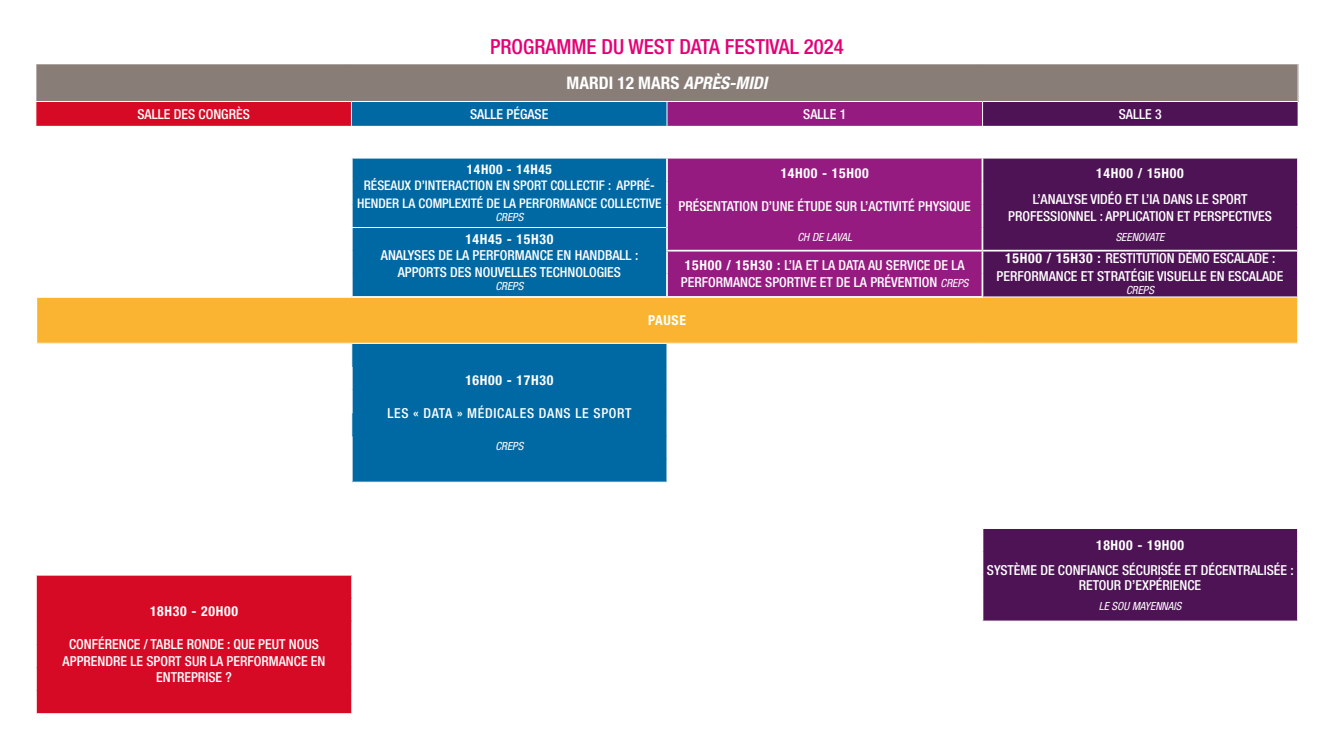
<style>
.page{position:relative;width:1334px;height:750px;background:#fff}
.page>*{position:absolute;margin:0;border:0;box-sizing:border-box;transform-origin:0 0}
.t1{font:500 condensed 20.75px "Helvetica Neue LT Pro";color:#e50074}
.t2{font:700 condensed 17.25px "Helvetica Neue LT Pro";color:#fff}
.t3{font:500 condensed 13.75px/16.5px "Helvetica Neue LT Pro";color:#fff;text-align:center}
.t4{font:700 condensed 13.75px "Helvetica Neue LT Pro";letter-spacing:.05em;color:#fff}
.t5{font:500 condensed 13.75px "Helvetica Neue LT Pro";letter-spacing:.05em;color:#fff}
.t6{font:500 condensed 13.25px/18px "Helvetica Neue LT Pro";color:#fff;text-align:center}
.t7{font:700 condensed 13.25px "Helvetica Neue LT Pro";letter-spacing:.05em;color:#fff}
.t8{font:italic condensed 11.25px "Helvetica Neue LT Pro";color:#fff}
.s1{font-style:italic}
.s2{font-weight:700}
.s3{font-weight:400;font-style:italic;font-size:11.25px}
</style>
<div class="page">
<div style="left:36px;top:64px;width:1262px;height:37px;background:#897d78"></div>
<div style="left:36px;top:101px;width:315px;height:25px;background:#d70a26"></div>
<div style="left:351px;top:101px;width:316px;height:25px;background:#0069a4"></div>
<div style="left:667px;top:101px;width:315px;height:25px;background:#961b81"></div>
<div style="left:982px;top:101px;width:316px;height:25px;background:#4e1355"></div>
<svg style="left:351px;top:102px;width:1px;height:24px"></svg>
<svg style="left:666px;top:102px;width:1px;height:24px"></svg>
<svg style="left:982px;top:102px;width:1px;height:24px"></svg>
<svg style="left:1297px;top:102px;width:1px;height:24px"></svg>
<hr style="left:1297px;top:64px;width:1px;height:37px;background:#fff">
<hr style="left:35px;top:101px;width:316px;height:1px;background:#fff">
<hr style="left:351px;top:101px;width:316px;height:1px;background:#fff">
<hr style="left:667px;top:101px;width:315px;height:1px;background:#fff">
<hr style="left:982px;top:101px;width:316px;height:1px;background:#fff">
<div style="left:352px;top:159px;width:314px;height:323px;background:#0069a4"></div>
<div style="left:668px;top:159px;width:313px;height:137px;background:#961b81"></div>
<svg style="left:983px;top:159px;width:314px;height:461px;fill:#4e1355"></svg>
<div style="left:36px;top:297px;width:1261px;height:46px;background:#fab431"></div>
<div style="left:36px;top:575px;width:316px;height:138px;background:#d70a26"></div>
<svg style="left:1297px;top:159px;width:1px;height:137px"></svg>
<svg style="left:351px;top:344px;width:1px;height:22px"></svg>
<svg style="left:351px;top:413px;width:1px;height:22px"></svg>
<svg style="left:36px;top:575px;width:1px;height:138px"></svg>
<svg style="left:351px;top:575px;width:1px;height:138px"></svg>
<svg style="left:666px;top:344px;width:1px;height:138px"></svg>
<hr style="left:37px;top:412px;width:316px;height:1px;background:#fff">
<hr style="left:351px;top:158px;width:2px;height:23px;background:#fff">
<hr style="left:351px;top:181px;width:2px;height:23px;background:#fff">
<hr style="left:351px;top:204px;width:2px;height:23px;background:#fff">
<hr style="left:351px;top:228px;width:2px;height:23px;background:#fff">
<hr style="left:351px;top:251px;width:2px;height:23px;background:#fff">
<hr style="left:351px;top:274px;width:2px;height:22px;background:#fff">
<hr style="left:35px;top:298px;width:2px;height:45px;background:#fff">
<hr style="left:351px;top:367px;width:2px;height:22px;background:#fff">
<hr style="left:351px;top:389px;width:2px;height:23px;background:#fff">
<hr style="left:351px;top:436px;width:2px;height:23px;background:#fff">
<hr style="left:351px;top:459px;width:2px;height:23px;background:#fff">
<svg style="left:1297px;top:529px;width:1px;height:91px"></svg>
<hr style="left:35px;top:296px;width:317px;height:2px;background:#fff">
<hr style="left:666px;top:250px;width:316px;height:1px;background:#fff">
<hr style="left:352px;top:296px;width:315px;height:2px;background:#fff">
<hr style="left:982px;top:250px;width:315px;height:1px;background:#fff">
<hr style="left:667px;top:296px;width:316px;height:2px;background:#fff">
<hr style="left:352px;top:227px;width:314px;height:1px;background:#fff">
<hr style="left:983px;top:296px;width:315px;height:1px;background:#fff">
<hr style="left:982px;top:343px;width:316px;height:1px;background:#fff">
<hr style="left:666px;top:366px;width:316px;height:1px;background:#fff">
<hr style="left:982px;top:366px;width:315px;height:1px;background:#fff">
<hr style="left:666px;top:389px;width:316px;height:1px;background:#fff">
<hr style="left:982px;top:389px;width:315px;height:1px;background:#fff">
<hr style="left:982px;top:412px;width:315px;height:1px;background:#fff">
<hr style="left:666px;top:435px;width:316px;height:1px;background:#fff">
<hr style="left:982px;top:435px;width:315px;height:1px;background:#fff">
<hr style="left:666px;top:458px;width:316px;height:1px;background:#fff">
<hr style="left:982px;top:458px;width:315px;height:1px;background:#fff">
<hr style="left:982px;top:482px;width:315px;height:1px;background:#fff">
<hr style="left:982px;top:505px;width:315px;height:1px;background:#fff">
<hr style="left:982px;top:528px;width:316px;height:1px;background:#fff">
<hr style="left:351px;top:597px;width:316px;height:1px;background:#fff">
<hr style="left:351px;top:620px;width:316px;height:1px;background:#fff">
<hr style="left:351px;top:644px;width:316px;height:1px;background:#fff">
<hr style="left:351px;top:667px;width:316px;height:1px;background:#fff">
<hr style="left:351px;top:690px;width:316px;height:1px;background:#fff">
<hr style="left:351px;top:343px;width:316px;height:1px;background:#fff">
<h1 class="t1" style="left:490px;top:34px;width:355px">PROGRAMME DU WEST DATA FESTIVAL 2024</h1>
<p class="t2" style="left:567px;top:72px;width:202px">MARDI 12 MARS <span class="s1">APRÈS-MIDI</span></p>
<p class="t3" style="left:137px;top:105px;width:114px">SALLE DES CONGRÈS</p>
<p class="t3" style="left:470px;top:105px;width:80px">SALLE PÉGASE</p>
<p class="t3" style="left:803px;top:105px;width:44px">SALLE 1</p>
<p class="t3" style="left:1119px;top:105px;width:44px">SALLE 3</p>
<p class="t7" style="left:467px;top:161px;width:86px">14H00 - 14H45</p>
<p class="t6" style="left:357px;top:176px;width:306px">RÉSEAUX D’INTERACTION EN SPORT COLLECTIF : APPRÉ-<br>HENDER LA COMPLEXITÉ DE LA PERFORMANCE COLLECTIVE</p>
<p class="t8" style="left:495px;top:211px;width:29px">CREPS</p>
<p class="t4" style="left:1096px;top:164px;width:89px">14H00 / 15H00</p>
<p class="t3" style="left:1008px;top:191px;width:265px">L’ANALYSE VIDÉO ET L’IA DANS LE SPORT<br>PROFESSIONNEL : APPLICATION ET PERSPECTIVES</p>
<p class="t8" style="left:1115px;top:230px;width:50px">SEENOVATE</p>
<p class="t4" style="left:781px;top:164px;width:90px">14H00 - 15H00</p>
<p class="t3" style="left:678px;top:197px;width:294px">PRÉSENTATION D’UNE ÉTUDE SUR L’ACTIVITÉ PHYSIQUE</p>
<p class="t8" style="left:797px;top:230px;width:56px">CH DE LAVAL</p>
<p class="t4" style="left:465px;top:231px;width:90px">14H45 - 15H30</p>
<p class="t3" style="left:381px;top:247px;width:259px">ANALYSES DE LA PERFORMANCE EN HANDBALL :<br>APPORTS DES NOUVELLES TECHNOLOGIES</p>
<p class="t8" style="left:495px;top:280px;width:29px">CREPS</p>
<p class="t3" style="left:681px;top:257px;width:289px;text-align:left"><span class="s2">15H00 / 15H30 :</span> L’IA ET LA DATA AU SERVICE DE LA<br>PERFORMANCE SPORTIVE ET DE LA PRÉVENTION <span class="s3">CREPS</span></p>
<p class="t3" style="left:996px;top:249px;width:288px;line-height:18px"><span class="s2">15H00 / 15H30 :</span> RESTITUTION DÉMO ESCALADE :<br>PERFORMANCE ET STRATÉGIE VISUELLE EN ESCALADE</p>
<p class="t8" style="left:1126px;top:284px;width:29px">CREPS</p>
<p class="t4" style="left:648px;top:312px;width:39px">PAUSE</p>
<p class="t4" style="left:150px;top:603px;width:90px">18H30 - 20H00</p>
<p class="t3" style="left:63px;top:636px;width:264px">CONFÉRENCE / TABLE RONDE : QUE PEUT NOUS<br>APPRENDRE LE SPORT SUR LA PERFORMANCE EN<br>ENTREPRISE ?</p>
<p class="t4" style="left:465px;top:372px;width:90px">16H00 - 17H30</p>
<p class="t5" style="left:387px;top:405px;width:246px">LES « DATA » MÉDICALES DANS LE SPORT</p>
<p class="t8" style="left:495px;top:439px;width:29px">CREPS</p>
<p class="t4" style="left:1096px;top:536px;width:90px">18H00 - 19H00</p>
<p class="t3" style="left:987px;top:562px;width:308px;line-height:15px">SYSTÈME DE CONFIANCE SÉCURISÉE ET DÉCENTRALISÉE :<br>RETOUR D’EXPÉRIENCE</p>
<p class="t8" style="left:1098px;top:599px;width:84px">LE SOU MAYENNAIS</p>
</div>
